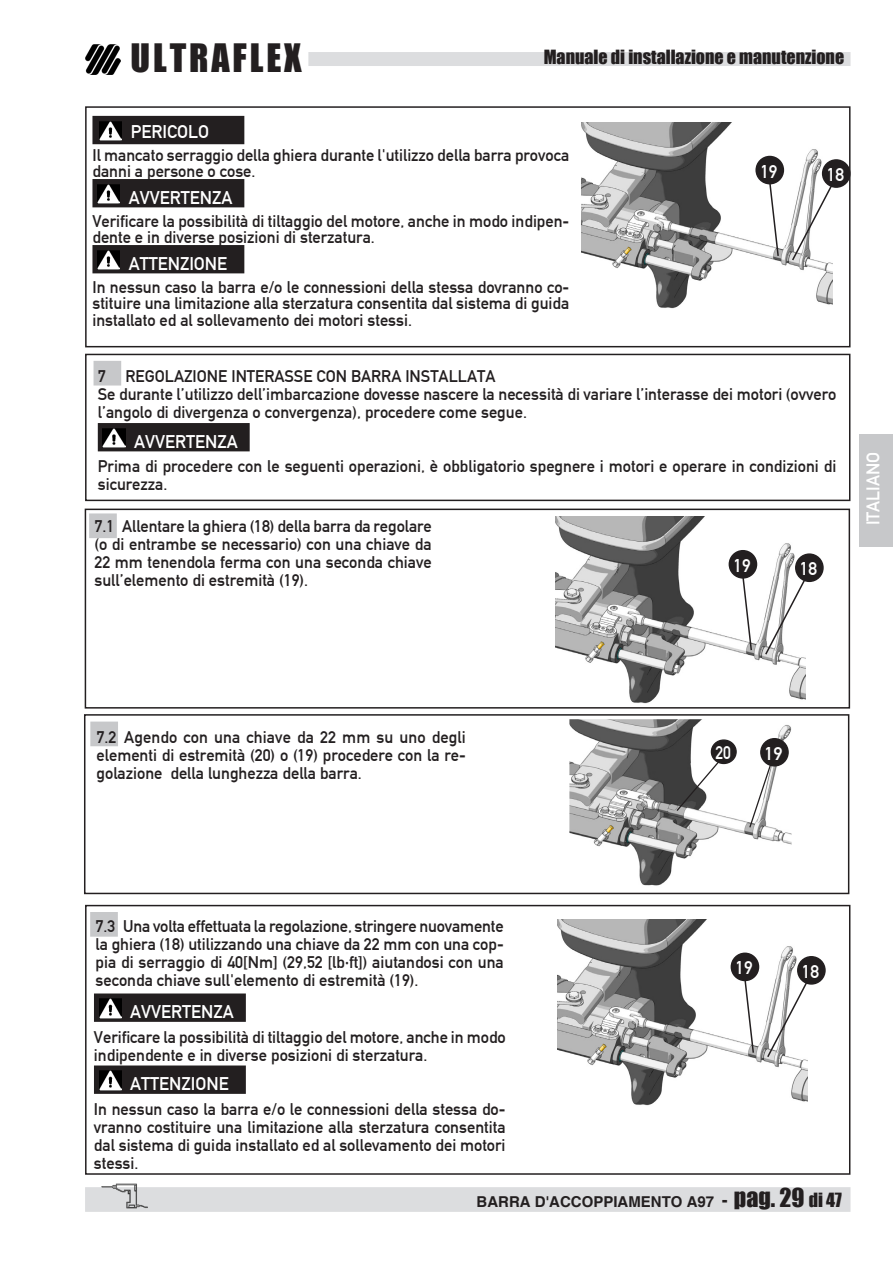
<style>
.page{position:relative;width:893px;height:1263px;background:#fff}
.page>*{position:absolute;margin:0;border:0;box-sizing:border-box;transform-origin:0 0}
.t1{font:36px "Impact";letter-spacing:.08em;color:#231f20}
.biocom_testo{font:18px "DIN Mittelschrift";color:#fff}
.t2{font:18px "Impact";color:#231f20}
.biocom_testo-2{font:18px "DIN Mittelschrift";color:#fff;scale:.9 1}
.biocom_testo-3{font:18px "DIN Mittelschrift";color:#fff;scale:1.06 1}
.ORMA_TESTO{font:16.5px/18px "DIN Mittelschrift";color:#231f20;text-align:justify}
.t3{font:700 15px "Helvetica";color:#231f20}
.s1{font-family:"Impact";font-weight:400;font-size:18px}
.s2{font-family:"Impact";font-weight:400;font-size:24px}
</style>
<div class="page">
<img style="left:85px;top:45px;width:35px;height:29px">
<div style="left:85px;top:1187px;width:765px;height:25px;background:#dcdddf"></div>
<div style="left:308px;top:52px;width:542px;height:14px;background:#dcdddf"></div>
<div style="left:859px;top:434px;width:34px;height:112px;background:#c7c8ca"></div>
<img style="left:100px;top:1183px;width:49px;height:26px">
<div style="left:85px;top:509px;width:765px;height:200px;border:2px solid #231f20"></div>
<div style="left:89px;top:513px;width:28px;height:25px;background:#c7c8ca"></div>
<div style="left:85px;top:354px;width:765px;height:147px;border:2px solid #231f20"></div>
<div style="left:94px;top:361px;width:27px;height:24px;background:#c7c8ca"></div>
<div style="left:99px;top:424px;width:150px;height:27px;background:#231f20"></div>
<div style="left:98px;top:423px;width:152px;height:28px;border:2px solid #231f20"></div>
<img style="left:103px;top:428px;width:22px;height:20px">
<div style="left:84px;top:714px;width:765px;height:180px;border:2px solid #231f20"></div>
<div style="left:90px;top:721px;width:28px;height:25px;background:#c7c8ca;border:3px solid #c7c8ca"></div>
<div style="left:85px;top:905px;width:765px;height:270px;border:2px solid #231f20"></div>
<div style="left:90px;top:912px;width:28px;height:25px;background:#c7c8ca"></div>
<div style="left:95px;top:994px;width:150px;height:27px;background:#231f20"></div>
<div style="left:94px;top:993px;width:152px;height:29px;border:2px solid #231f20"></div>
<img style="left:99px;top:999px;width:22px;height:19px">
<div style="left:95px;top:1066px;width:150px;height:27px;background:#231f20"></div>
<div style="left:94px;top:1065px;width:152px;height:29px;border:2px solid #231f20"></div>
<img style="left:99px;top:1071px;width:22px;height:19px">
<img style="left:569px;top:719px;width:223px;height:167px">
<div style="left:761px;top:739px;width:27px;height:27px;background:#231f20;border-radius:50%"></div>
<div style="left:760px;top:738px;width:29px;height:28px;border:1px solid #231f20;border-radius:50%"></div>
<svg style="left:748px;top:757px;width:26px;height:72px"></svg>
<div style="left:711px;top:740px;width:25px;height:23px;background:#231f20;border-radius:50%"></div>
<div style="left:711px;top:739px;width:26px;height:25px;border:1px solid #231f20;border-radius:50%"></div>
<svg style="left:675px;top:758px;width:47px;height:54px"></svg>
<img style="left:555px;top:516px;width:251px;height:187px">
<div style="left:796px;top:554px;width:27px;height:27px;background:#231f20;border-radius:50%"></div>
<div style="left:795px;top:553px;width:29px;height:29px;border:2px solid #231f20;border-radius:50%"></div>
<div style="left:729px;top:551px;width:27px;height:27px;background:#231f20;border-radius:50%"></div>
<div style="left:729px;top:550px;width:28px;height:29px;border:2px solid #231f20;border-radius:50%"></div>
<svg style="left:741px;top:574px;width:12px;height:78px"></svg>
<svg style="left:764px;top:575px;width:44px;height:81px"></svg>
<div style="left:93px;top:117px;width:151px;height:26px;background:#231f20"></div>
<div style="left:92px;top:116px;width:152px;height:28px;border:2px solid #231f20"></div>
<img style="left:100px;top:121px;width:22px;height:20px">
<div style="left:93px;top:180px;width:151px;height:27px;background:#231f20"></div>
<div style="left:92px;top:179px;width:152px;height:28px;border:2px solid #231f20"></div>
<img style="left:98px;top:184px;width:22px;height:20px">
<div style="left:93px;top:246px;width:151px;height:27px;background:#231f20"></div>
<div style="left:92px;top:245px;width:152px;height:28px;border:2px solid #231f20"></div>
<img style="left:98px;top:250px;width:22px;height:20px">
<div style="left:85px;top:106px;width:765px;height:241px;border:2px solid #231f20"></div>
<img style="left:557px;top:919px;width:251px;height:187px">
<div style="left:798px;top:957px;width:27px;height:27px;background:#231f20;border-radius:50%"></div>
<div style="left:797px;top:956px;width:29px;height:29px;border:2px solid #231f20;border-radius:50%"></div>
<div style="left:731px;top:953px;width:27px;height:27px;background:#231f20;border-radius:50%"></div>
<div style="left:731px;top:952px;width:28px;height:29px;border:2px solid #231f20;border-radius:50%"></div>
<svg style="left:743px;top:977px;width:12px;height:77px"></svg>
<svg style="left:766px;top:978px;width:44px;height:81px"></svg>
<img style="left:582px;top:122px;width:251px;height:187px">
<div style="left:823px;top:160px;width:27px;height:27px;background:#231f20;border-radius:50%"></div>
<div style="left:822px;top:159px;width:28px;height:29px;border:2px solid #231f20;border-radius:50%"></div>
<div style="left:756px;top:157px;width:27px;height:27px;background:#231f20;border-radius:50%"></div>
<div style="left:755px;top:156px;width:29px;height:28px;border:2px solid #231f20;border-radius:50%"></div>
<svg style="left:768px;top:180px;width:12px;height:78px"></svg>
<svg style="left:791px;top:181px;width:44px;height:81px"></svg>
<h1 class="t1" style="left:131px;top:30px;width:173px">ULTRAFLEX</h1>
<p class="t2" style="left:544px;top:43px;width:302px">Manuale di installazione e manutenzione</p>
<p class="biocom_testo" style="left:131px;top:122px;width:80px">PERICOLO</p>
<p class="ORMA_TESTO" style="left:92px;top:147px;width:478px;line-height:16.5px">Il mancato serraggio della ghiera durante l'utilizzo della barra provoca danni a persone o cose.</p>
<p class="biocom_testo" style="left:129px;top:187px;width:105px">AVVERTENZA</p>
<p class="ORMA_TESTO" style="left:92px;top:213px;width:478px;line-height:16.5px">Verificare la possibilità di tiltaggio del motore, anche in modo indipen&shy;dente e in diverse posizioni di sterzatura.</p>
<p class="biocom_testo" style="left:129px;top:253px;width:100px">ATTENZIONE</p>
<p class="ORMA_TESTO" style="left:92px;top:279px;width:478px;line-height:16.5px">In nessun caso la barra e/o le connessioni della stessa dovranno co&shy;stituire una limitazione alla sterzatura consentita dal sistema di guida installato ed al sollevamento dei motori stessi.</p>
<p class="biocom_testo" style="left:760px;top:161px;width:19px">19</p>
<p class="biocom_testo" style="left:827px;top:164px;width:19px">18</p>
<p class="ORMA_TESTO" style="left:98px;top:367px;width:399px">7 REGOLAZIONE INTERASSE CON BARRA INSTALLATA</p>
<p class="ORMA_TESTO" style="left:98px;top:385px;width:740px">Se durante l’utilizzo dell’imbarcazione dovesse nascere la necessità di variare l’interasse dei motori (ovvero l’angolo di divergenza o convergenza), procedere come segue.</p>
<p class="biocom_testo" style="left:134px;top:431px;width:105px">AVVERTENZA</p>
<p class="ORMA_TESTO" style="left:98px;top:457px;width:740px">Prima di procedere con le seguenti operazioni, è obbligatorio spegnere i motori e operare in condizioni di sicurezza.</p>
<p class="ORMA_TESTO" style="left:94px;top:517px;width:339px">7.1 Allentare la ghiera (18) della barra da regolare (o di entrambe se necessario) con una chiave da 22 mm tenendola ferma con una seconda chiave sull’elemento di estremità (19).</p>
<p class="biocom_testo" style="left:733px;top:555px;width:19px">19</p>
<p class="biocom_testo" style="left:800px;top:558px;width:19px">18</p>
<p class="biocom_testo" style="left:862px;top:525px;width:75px;rotate:-90deg">ITALIANO</p>
<p class="ORMA_TESTO" style="left:97px;top:728px;width:371px">7.2 Agendo con una chiave da 22 mm su uno degli elementi di estremità (20) o (19) procedere con la re&shy;golazione della lunghezza della barra.</p>
<p class="ORMA_TESTO" style="left:96px;top:917px;width:410px">7.3 Una volta effettuata la regolazione, stringere nuovamente la ghiera (18) utilizzando una chiave da 22 mm con una cop&shy;pia di serraggio di 40[Nm] (29,52 [lb∙ft]) aiutandosi con una seconda chiave sull'elemento di estremità (19).</p>
<p class="biocom_testo" style="left:130px;top:1001px;width:105px">AVVERTENZA</p>
<p class="ORMA_TESTO" style="left:94px;top:1028px;width:413px">Verificare la possibilità di tiltaggio del motore, anche in modo indipendente e in diverse posizioni di sterzatura.</p>
<p class="biocom_testo" style="left:130px;top:1073px;width:100px">ATTENZIONE</p>
<p class="ORMA_TESTO" style="left:94px;top:1100px;width:413px">In nessun caso la barra e/o le connessioni della stessa do&shy;vranno costituire una limitazione alla sterzatura consentita dal sistema di guida installato ed al sollevamento dei motori stessi.</p>
<p class="biocom_testo-2" style="left:715px;top:742px;width:19px">20</p>
<p class="biocom_testo-3" style="left:764px;top:743px;width:19px">19</p>
<p class="biocom_testo" style="left:735px;top:957px;width:19px">19</p>
<p class="biocom_testo" style="left:802px;top:961px;width:19px">18</p>
<p class="t3" style="left:476px;top:1192px;width:367px">BARRA D'ACCOPPIAMENTO A97 <span class="s1">-</span> <span class="s2">pag. 29</span> <span class="s1">di 47</span></p>
</div>
